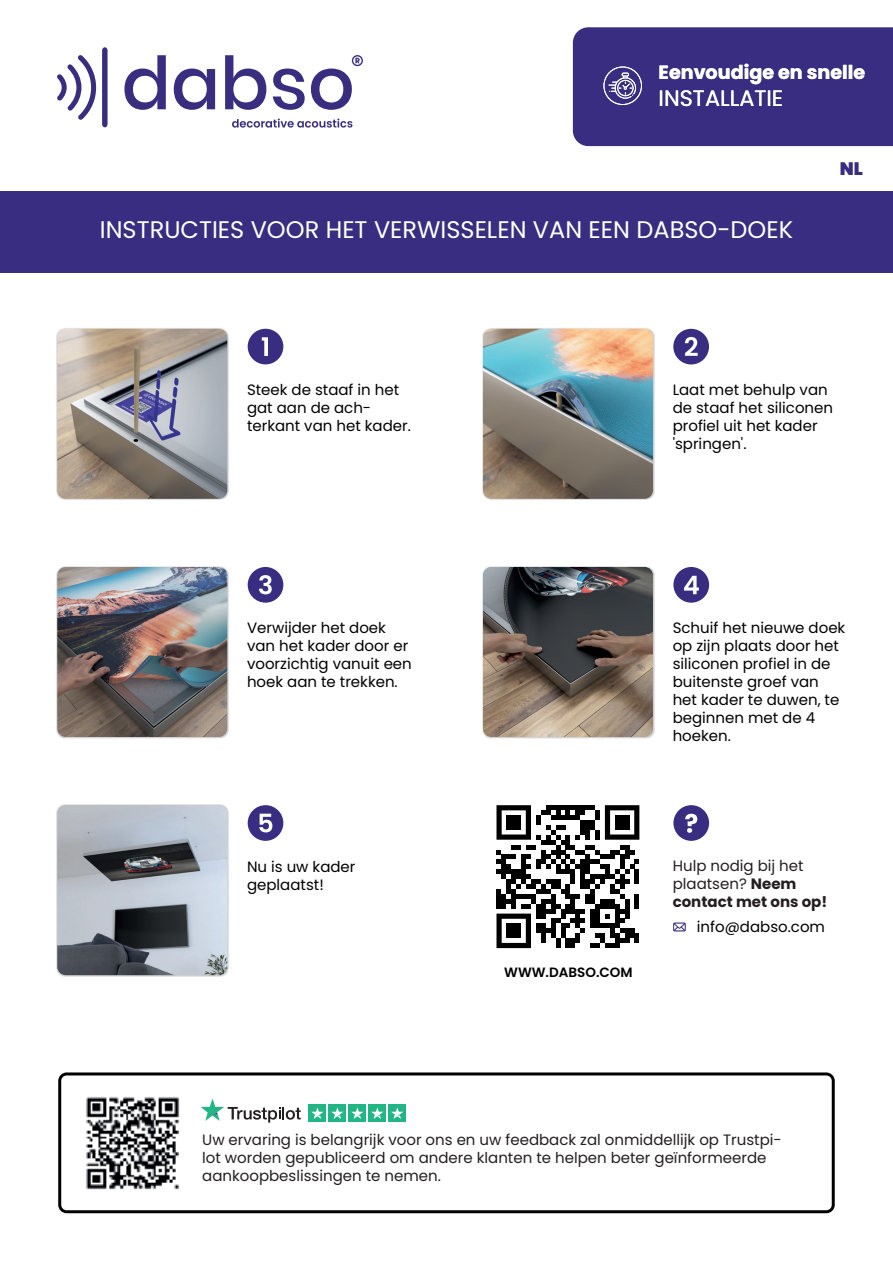
<style>
.page{position:relative;width:893px;height:1263px;background:#fff}
.page>*{position:absolute;margin:0;border:0;box-sizing:border-box;transform-origin:0 0}
.t1{font:24px "Poppins";color:#fff}
.t2{font:22.35px "Poppins";color:#fff}
.t3{font:700 19.2px "Poppins";color:#fff}
.t4{font:900 18px "Poppins";color:#382d80}
.t5{font:15px/18px "Poppins";color:#000001}
.t6{font:15px/18px "Poppins";color:#231f20}
.t7{font:600 13.5px "Poppins";color:#000001}
.s1{font-weight:700}
</style>
<div class="page">
<img style="left:56px;top:804px;width:173px;height:173px">
<img style="left:57px;top:805px;width:170px;height:170px">
<div style="left:0;top:191px;width:893px;height:81px;background:#382d80"></div>
<div style="left:248px;top:329px;width:35px;height:35px;background:#382d80;border-radius:50%"></div>
<svg style="left:262px;top:337px;width:6px;height:19px"></svg>
<img style="left:56px;top:328px;width:173px;height:172px">
<img style="left:57px;top:329px;width:170px;height:170px">
<img style="left:482px;top:328px;width:173px;height:172px">
<img style="left:483px;top:329px;width:170px;height:170px">
<div style="left:673px;top:329px;width:36px;height:35px;background:#382d80;border-radius:50%"></div>
<svg style="left:685px;top:337px;width:13px;height:19px"></svg>
<img style="left:56px;top:566px;width:173px;height:173px">
<img style="left:57px;top:567px;width:170px;height:170px">
<img style="left:482px;top:566px;width:173px;height:173px">
<img style="left:483px;top:567px;width:170px;height:170px">
<div style="left:248px;top:567px;width:35px;height:36px;background:#382d80;border-radius:50%"></div>
<svg style="left:259px;top:575px;width:13px;height:19px"></svg>
<div style="left:673px;top:567px;width:36px;height:36px;background:#382d80;border-radius:50%"></div>
<svg style="left:684px;top:576px;width:15px;height:18px"></svg>
<div style="left:248px;top:805px;width:35px;height:36px;background:#382d80;border-radius:50%"></div>
<svg style="left:259px;top:814px;width:13px;height:18px"></svg>
<div style="left:673px;top:805px;width:36px;height:36px;background:#382d80;border-radius:50%"></div>
<svg style="left:673px;top:923px;width:13px;height:8px"></svg>
<svg style="left:496px;top:805px;width:143px;height:143px"></svg>
<div style="left:506px;top:815px;width:15px;height:15px;background:#000001"></div>
<div style="left:615px;top:815px;width:14px;height:15px;background:#000001"></div>
<div style="left:506px;top:923px;width:15px;height:15px;background:#000001"></div>
<svg style="left:685px;top:814px;width:12px;height:19px"></svg>
<svg style="left:58px;top:1072px;width:777px;height:141px"></svg>
<div style="left:309px;top:1104px;width:17px;height:18px;background:#22b684"></div>
<svg style="left:311px;top:1107px;width:13px;height:12px"></svg>
<div style="left:329px;top:1104px;width:17px;height:18px;background:#22b684"></div>
<svg style="left:331px;top:1107px;width:13px;height:12px"></svg>
<div style="left:348px;top:1104px;width:18px;height:18px;background:#22b684"></div>
<svg style="left:351px;top:1107px;width:12px;height:12px"></svg>
<div style="left:368px;top:1104px;width:18px;height:18px;background:#22b684"></div>
<svg style="left:371px;top:1107px;width:12px;height:12px"></svg>
<div style="left:388px;top:1104px;width:18px;height:18px;background:#22b684"></div>
<svg style="left:391px;top:1107px;width:12px;height:12px"></svg>
<svg style="left:201px;top:1098px;width:100px;height:25px"></svg>
<img style="left:82px;top:1093px;width:101px;height:100px">
<svg style="left:124px;top:55px;width:42px;height:55px"></svg>
<svg style="left:174px;top:69px;width:41px;height:41px"></svg>
<svg style="left:225px;top:55px;width:41px;height:55px"></svg>
<svg style="left:273px;top:69px;width:32px;height:41px"></svg>
<svg style="left:57px;top:55px;width:39px;height:65px"></svg>
<div style="left:102px;top:47px;width:6px;height:80px;background:#392d80;border-radius:3px"></div>
<svg style="left:311px;top:55px;width:52px;height:55px"></svg>
<svg style="left:232px;top:119px;width:120px;height:9px"></svg>
<div style="left:573px;top:27px;width:320px;height:119px;background:#382d80"></div>
<p class="t3" style="left:659px;top:61px;width:208px">Eenvoudige en snelle</p>
<h2 class="t2" style="left:659px;top:85px;width:126px">INSTALLATIE</h2>
<h1 class="t1" style="left:100px;top:216px;width:695px">INSTRUCTIES VOOR HET VERWISSELEN VAN EEN DABSO-DOEK</h1>
<p class="t4" style="left:840px;top:158px;width:25px">NL</p>
<p class="t5" style="left:247px;top:381px;width:165px">Steek de staaf in het gat aan de ach&shy;terkant van het kader.</p>
<p class="t5" style="left:673px;top:381px;width:162px">Laat met behulp van de staaf het siliconen profiel uit het kader 'springen'.</p>
<p class="t5" style="left:247px;top:619px;width:166px">Verwijder het doek van het kader door er voorzichtig vanuit een hoek aan te trekken.</p>
<p class="t5" style="left:673px;top:619px;width:174px">Schuif het nieuwe doek op zijn plaats door het siliconen profiel in de buitenste groef van het kader te duwen, te beginnen met de 4 hoeken.</p>
<p class="t5" style="left:247px;top:857px;width:110px">Nu is uw kader geplaatst!</p>
<p class="t7" style="left:504px;top:964px;width:130px">WWW.DABSO.COM</p>
<p class="t6" style="left:673px;top:857px;width:156px">Hulp nodig bij het plaatsen? <span class="s1">Neem contact met ons op!</span></p>
<p class="t5" style="left:697px;top:918px;width:130px">info@dabso.com</p>
<p class="t6" style="left:202px;top:1130px;width:581px">Uw ervaring is belangrijk voor ons en uw feedback zal onmiddellijk op Trustpi&shy;lot worden gepubliceerd om andere klanten te helpen beter geïnformeerde aankoopbeslissingen te nemen.</p>
</div>
